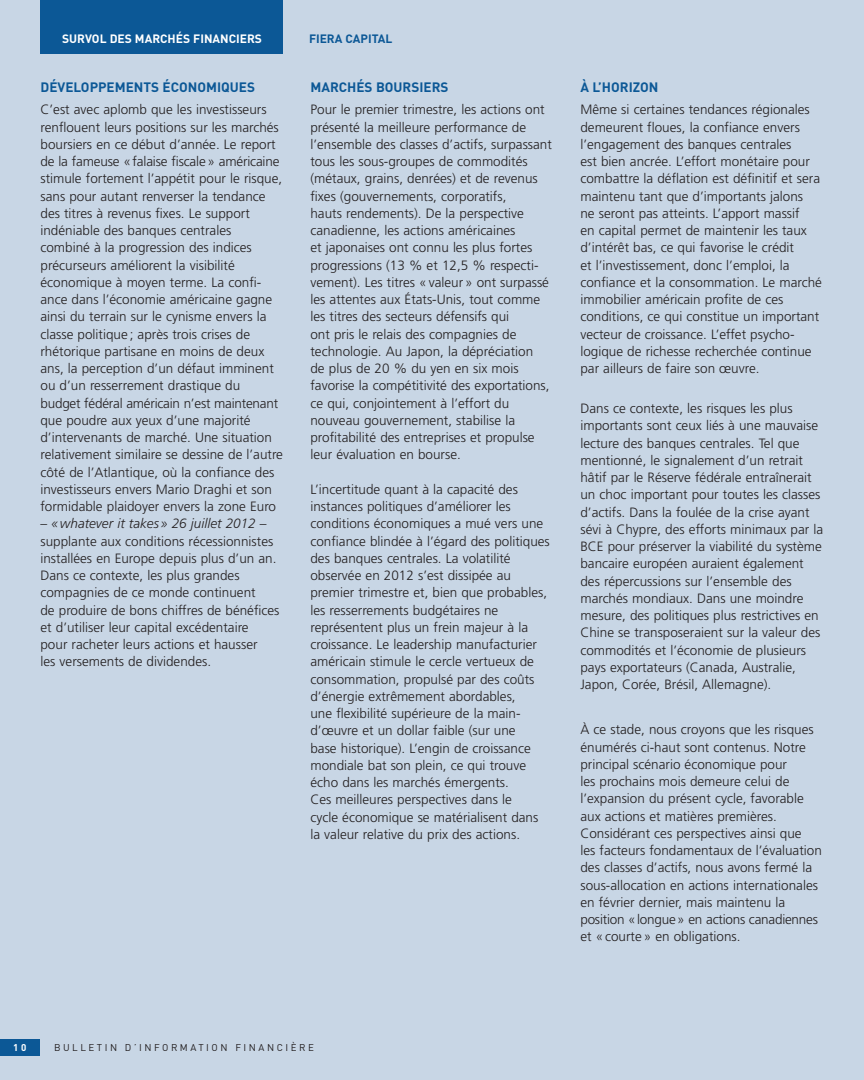
<style>
.page{position:relative;width:864px;height:1080px;background:#c8d6e5}
.page>*{position:absolute;margin:0;border:0;box-sizing:border-box;transform-origin:0 0}
.t1{font:300 13.5px/17.2px "Frutiger";color:#231f20}
.t2{font:700 13.5px "DIN";color:#0c5896}
.t3{font:700 12px "DIN";color:#fff}
.t4{font:700 12px "DIN";color:#0c5896}
.t5{font:9.75px "DIN";letter-spacing:.26em;color:#231f20}
.t6{font:700 9.75px "DIN";color:#fff}
.s1{font-style:italic}
</style>
<div class="page">
<div style="left:40px;top:0;width:244px;height:54px;background:#0c5896"></div>
<div style="left:0;top:1040px;width:40px;height:16px;background:#0c5896"></div>
<p class="t3" style="left:62px;top:32px;width:201px">SURVOL DES MARCHÉS FINANCIERS</p>
<p class="t4" style="left:309px;top:32px;width:85px">FIERA CAPITAL</p>
<p class="t2" style="left:40px;top:79px;width:216px">DÉVELOPPEMENTS ÉCONOMIQUES</p>
<p class="t1" style="left:40px;top:102px;width:244px">C’est avec aplomb que les investisseurs renflouent leurs positions sur les marchés boursiers en ce début d’année. Le report de la fameuse «falaise fiscale» américaine stimule fortement l’appétit pour le risque, sans pour autant renverser la tendance des titres à revenus fixes. Le support indéniable des banques centrales combiné à la progression des indices précurseurs améliorent la visibilité économique à moyen terme. La confi&shy;ance dans l’économie américaine gagne ainsi du terrain sur le cynisme envers la classe politique ; après trois crises de rhétorique partisane en moins de deux ans, la perception d’un défaut imminent ou d’un resserrement drastique du budget fédéral américain n’est maintenant que poudre aux yeux d’une majorité d’intervenants de marché. Une situation relativement similaire se dessine de l’autre côté de l’Atlantique, où la confiance des investisseurs envers Mario Draghi et son formidable plaidoyer envers la zone Euro</p>
<p class="t1" style="left:40px;top:516px;width:241px">– <span class="s1">«whatever it takes » 26 juillet 2012</span> – supplante aux conditions récessionnistes installées en Europe depuis plus d’un an.<br>Dans ce contexte, les plus grandes compagnies de ce monde continuent<br>de produire de bons chiffres de bénéfices et d’utiliser leur capital excédentaire<br>pour racheter leurs actions et hausser<br>les versements de dividendes.</p>
<p class="t2" style="left:310px;top:79px;width:140px">MARCHÉS BOURSIERS</p>
<p class="t1" style="left:310px;top:102px;width:243px">Pour le premier trimestre, les actions ont présenté la meilleure performance de l’ensemble des classes d’actifs, surpassant tous les sous-groupes de commodités (métaux, grains, denrées) et de revenus fixes (gouvernements, corporatifs,<br>hauts rendements). De la perspective canadienne, les actions américaines<br>et japonaises ont connu les plus fortes progressions (13 % et 12,5 % respecti&shy;vement). Les titres «valeur» ont surpassé les attentes aux États-Unis, tout comme les titres des secteurs défensifs qui<br>ont pris le relais des compagnies de technologie. Au Japon, la dépréciation<br>de plus de 20 % du yen en six mois favorise la compétitivité des exportations, ce qui, conjointement à l’effort du nouveau gouvernement, stabilise la profitabilité des entreprises et propulse leur évaluation en bourse.</p>
<p class="t1" style="left:310px;top:482px;width:241px">L’incertitude quant à la capacité des instances politiques d’améliorer les conditions économiques a mué vers une confiance blindée à l’égard des politiques des banques centrales. La volatilité observée en 2012 s’est dissipée au premier trimestre et, bien que probables, les resserrements budgétaires ne représentent plus un frein majeur à la croissance. Le leadership manufacturier américain stimule le cercle vertueux de consommation, propulsé par des coûts d’énergie extrêmement abordables,<br>une flexibilité supérieure de la main&shy;d’œuvre et un dollar faible (sur une<br>base historique). L’engin de croissance mondiale bat son plein, ce qui trouve écho dans les marchés émergents.<br>Ces meilleures perspectives dans le<br>cycle économique se matérialisent dans la valeur relative du prix des actions.</p>
<p class="t2" style="left:580px;top:79px;width:80px">À L’HORIZON</p>
<p class="t1" style="left:580px;top:102px;width:243px">Même si certaines tendances régionales demeurent floues, la confiance envers l’engagement des banques centrales<br>est bien ancrée. L’effort monétaire pour combattre la déflation est définitif et sera maintenu tant que d’importants jalons<br>ne seront pas atteints. L’apport massif<br>en capital permet de maintenir les taux d’intérêt bas, ce qui favorise le crédit<br>et l’investissement, donc l’emploi, la confiance et la consommation. Le marché immobilier américain profite de ces conditions, ce qui constitue un important vecteur de croissance. L’effet psycho&shy;logique de richesse recherchée continue par ailleurs de faire son œuvre.</p>
<p class="t1" style="left:580px;top:401px;width:244px">Dans ce contexte, les risques les plus importants sont ceux liés à une mauvaise lecture des banques centrales. Tel que mentionné, le signalement d’un retrait hâtif par le Réserve fédérale entraînerait un choc important pour toutes les classes d’actifs. Dans la foulée de la crise ayant sévi à Chypre, des efforts minimaux par la BCE pour préserver la viabilité du système bancaire européen auraient également des répercussions sur l’ensemble des marchés mondiaux. Dans une moindre mesure, des politiques plus restrictives en Chine se transposeraient sur la valeur des commodités et l’économie de plusieurs pays exportateurs (Canada, Australie, Japon, Corée, Brésil, Allemagne).</p>
<p class="t1" style="left:580px;top:722px;width:243px">À ce stade, nous croyons que les risques énumérés ci-haut sont contenus. Notre principal scénario économique pour<br>les prochains mois demeure celui de l’expansion du présent cycle, favorable aux actions et matières premières.<br>Considérant ces perspectives ainsi que<br>les facteurs fondamentaux de l’évaluation des classes d’actifs, nous avons fermé la sous-allocation en actions internationales en février dernier, mais maintenu la position «longue» en actions canadiennes et «courte» en obligations.</p>
<p class="t6" style="left:13px;top:1042px;width:15px">1 0</p>
<p class="t5" style="left:54px;top:1042px;width:261px">BULLETIN D’INFORMATION FINANCIÈRE</p>
</div>
